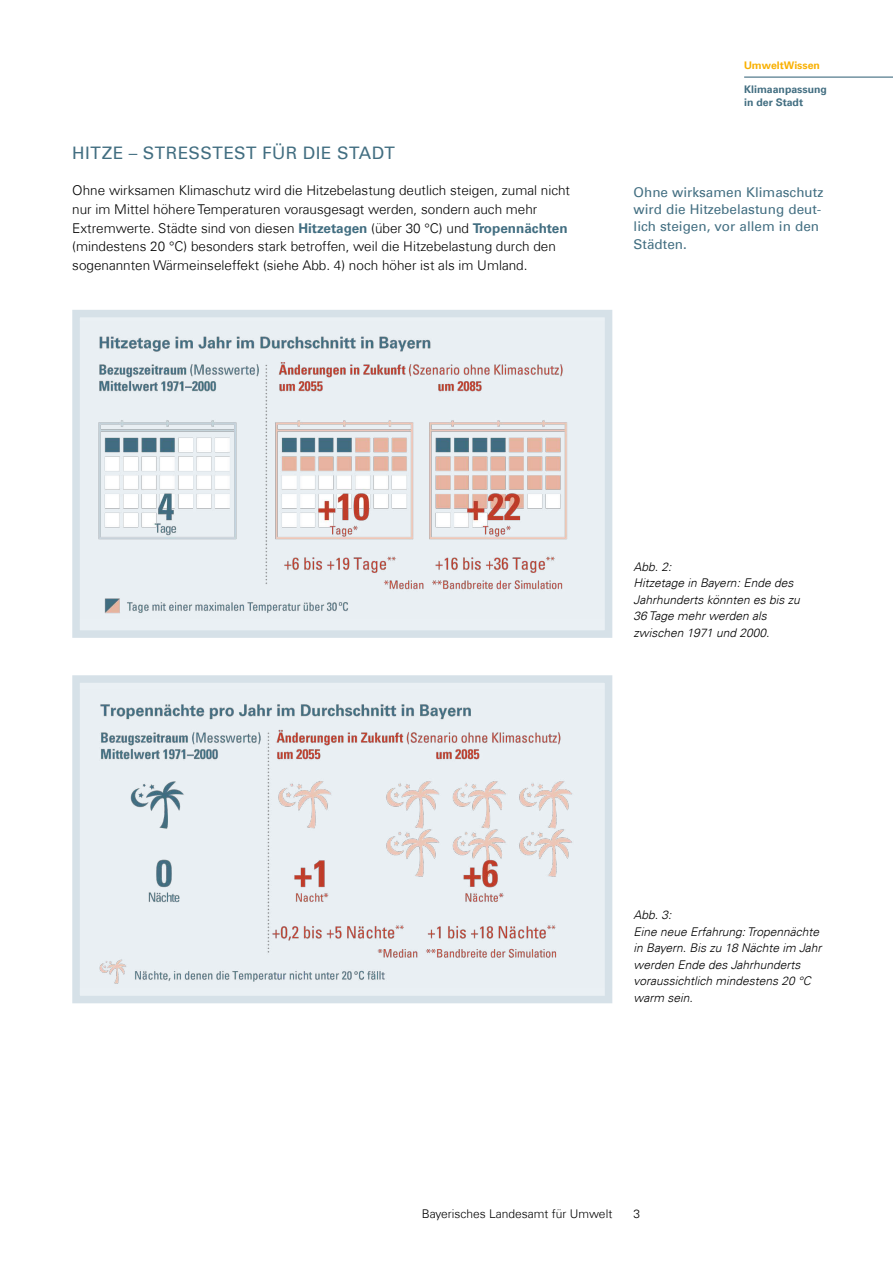
<style>
.page{position:relative;width:893px;height:1263px;background:#fff}
.page>*{position:absolute;margin:0;border:0;box-sizing:border-box;transform-origin:0 0}
.Head_2_UmweltWissen{font:17.25px "Univers Com 55 Roman";letter-spacing:.025em;color:#426e81}
.Fließ_Thema{font:300 13.5px/18.8px "Univers Com 45";color:#000}
.Marginalien_Thema{font:13.5px/17.2px "Univers Com 55 Roman";color:#426e81}
.Bildunterschrift_Umw{font:italic 300 12px/16.5px "Univers Com 45";color:#000}
.t1{font:300 12px "Univers Com 45";color:#000}
.t2{font:700 10.5px/12.8px "Univers Com 65";color:#426e81}
.t3{font:700 10.5px "Univers Com 65";color:#f9b000}
.s1{font-family:"Univers Com 65";font-weight:700;color:#426e81}
</style>
<div class="page">
<hr style="left:744px;top:77px;width:149px;height:1px;background:#426e81">
<div style="left:76px;top:314px;width:533px;height:320px;background:#eaf0f4"></div>
<img style="left:98px;top:336px;width:469px;height:278px">
<div style="left:72px;top:310px;width:540px;height:328px;border:8px solid #d6e1e8"></div>
<div style="left:76px;top:679px;width:533px;height:320px;background:#eaf0f4"></div>
<img style="left:99px;top:704px;width:473px;height:280px">
<div style="left:72px;top:675px;width:540px;height:328px;border:8px solid #d6e1e8"></div>
<p class="t3" style="left:744px;top:59px;width:77px">UmweltWissen</p>
<p class="t2" style="left:744px;top:83px;width:84px">Klimaanpassung in der Stadt</p>
<h2 class="Head_2_UmweltWissen" style="left:72px;top:143px;width:324px">HITZE – STRESSTEST FÜR DIE STADT</h2>
<p class="Fließ_Thema" style="left:72px;top:181px;width:499px">Ohne wirksamen Klimaschutz wird die Hitzebelastung deutlich steigen, zumal nicht nur im Mittel höhere Temperaturen vorausgesagt werden, sondern auch mehr Extremwerte. Städte sind von diesen <span class="s1">Hitzetagen</span> (über 30 °C) und <span class="s1">Tropennächten </span>(mindestens 20 °C) besonders stark betroffen, weil die Hitzebelastung durch den sogenannten Wärmeinseleffekt (siehe Abb. 4) noch höher ist als im Umland.</p>
<p class="Marginalien_Thema" style="left:634px;top:184px;width:191px">Ohne wirksamen Klimaschutz wird die Hitzebelastung deut&shy;lich steigen, vor allem in den<br>Städten.</p>
<p class="Bildunterschrift_Umw" style="left:634px;top:558px;width:168px">Abb. 2:<br>Hitzetage in Bayern: Ende des<br>Jahrhunderts könnten es bis zu<br>36 Tage mehr werden als zwischen 1971 und 2000.</p>
<p class="Bildunterschrift_Umw" style="left:634px;top:907px;width:190px">Abb. 3:<br>Eine neue Erfahrung: Tropennächte in Bayern. Bis zu 18 Nächte im Jahr werden Ende des Jahrhunderts voraussichtlich mindestens 20 °C warm sein.</p>
<p class="t1" style="left:422px;top:1207px;width:192px">Bayerisches Landesamt für Umwelt</p>
<p class="t1" style="left:634px;top:1207px;width:8px">3</p>
</div>
